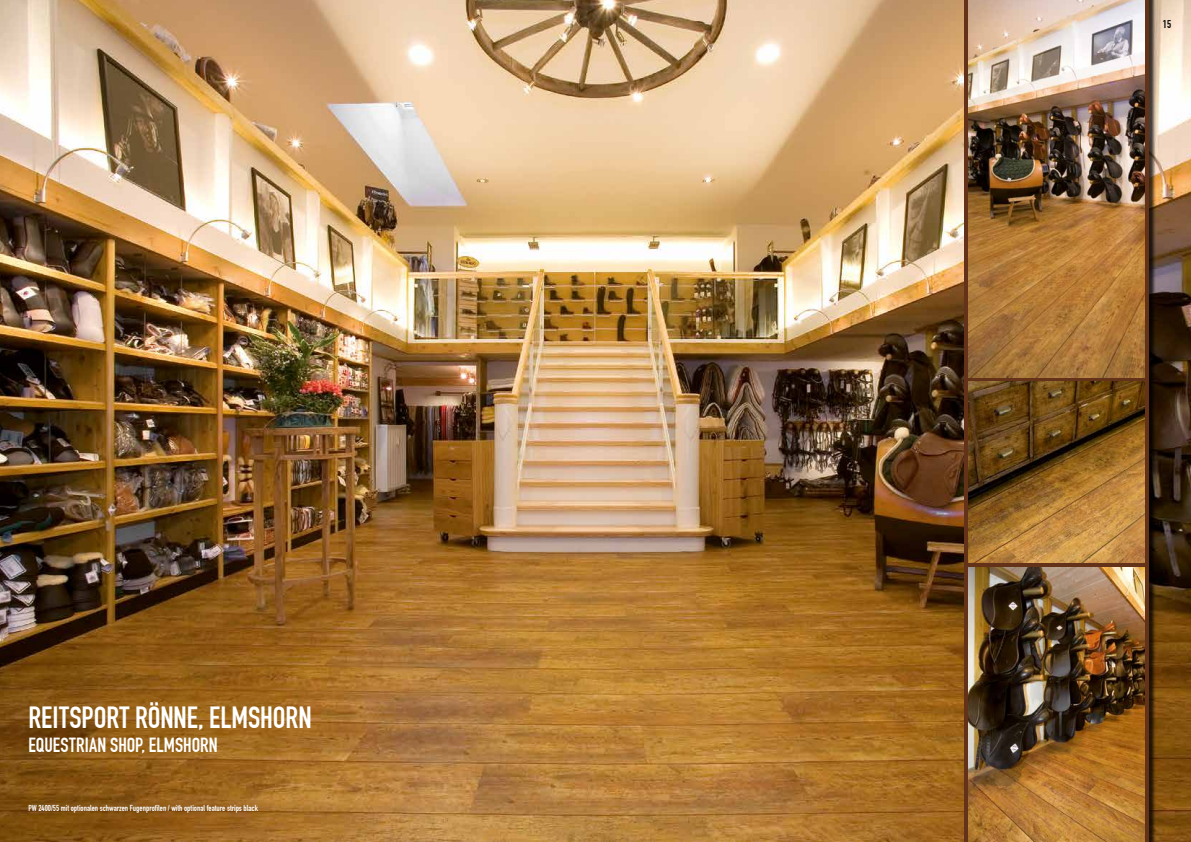
<style>
.page{position:relative;width:1191px;height:842px;background:#fff}
.page>*{position:absolute;margin:0;border:0;box-sizing:border-box;transform-origin:0 0}
.t1{font:30px "DIN Engschrift";letter-spacing:-.005em;color:#fff}
.t2{font:20px "DIN Engschrift";letter-spacing:-.005em;color:#fff}
.t3{font:11px "DIN Engschrift";color:#000}
.t4{font:8.5px "DIN Engschrift";color:#fff}
</style>
<div class="page">
<img style="left:0;top:0;width:1191px;height:842px">
<div style="left:965px;top:0;width:190px;height:842px;background:#000;opacity:.75"></div>
<svg style="left:964px;top:0;width:184px;height:842px;background:#724122"></svg>
<img style="left:968px;top:0;width:176px;height:377px">
<img style="left:968px;top:567px;width:176px;height:275px">
<img style="left:968px;top:381px;width:176px;height:182px">
<h1 class="t1" style="left:28px;top:700px;width:270px">Reitsport Rönne, Elmshorn</h1>
<h2 class="t2" style="left:28px;top:733px;width:33px">Equestrian</h2>
<h2 class="t2" style="left:110px;top:733px;width:99px">shop, Elmshorn</h2>
<p class="t4" style="left:28px;top:803px;width:231px">PW 2400/55 mit optionalen schwarzen Fugenprofilen / with optional feature strips black</p>
<p class="t3" style="left:1162px;top:18px;width:10px">15</p>
</div>
